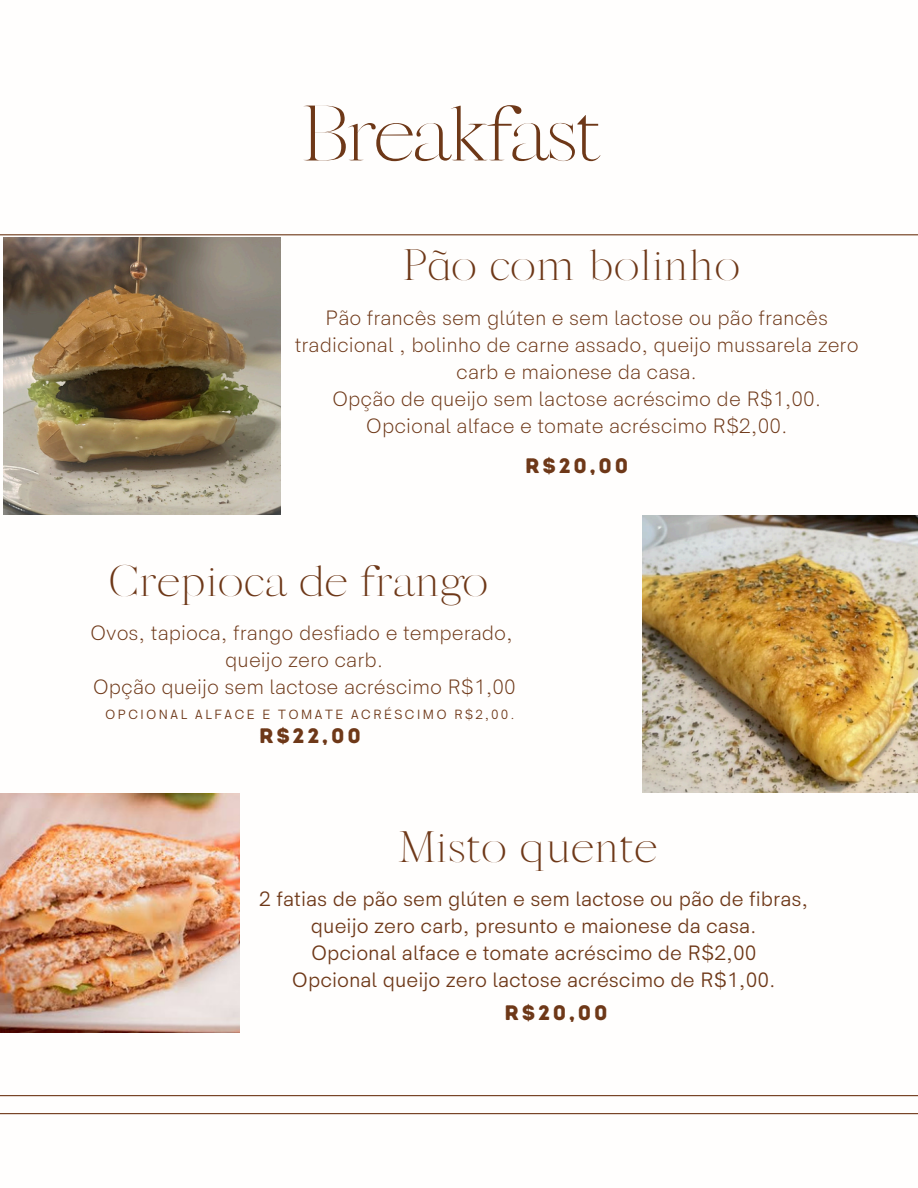
<style>
.page{position:relative;width:918px;height:1188px;background:#fff}
.page>*{position:absolute;margin:0;border:0;box-sizing:border-box;transform-origin:0 0}
.t1{font:300 75px "Sharis";letter-spacing:-.05em;color:#6e3818}
.t2{font:300 42px "Sharis";color:#6e3818}
.t3{font:300 21px/27px "HK Sentiments";color:#6e3818;text-align:center}
.t4{font:21px/27px "HK Sentiments";color:#6e3818;text-align:center}
.t5{font:21px "Intro Rust Base";letter-spacing:.135em;color:#6e3818}
.t6{font:13.5px "HK Sentiments";letter-spacing:.145em;color:#6e3818}
</style>
<div class="page">
<hr style="left:0;top:1095px;width:918px;height:1px;background:#6e3818">
<hr style="left:0;top:234px;width:918px;height:1px;background:#6e3818">
<img style="left:643px;top:516px;width:275px;height:277px">
<img style="left:0;top:793px;width:240px;height:240px">
<img style="left:3px;top:237px;width:277px;height:277px">
<hr style="left:0;top:1113px;width:918px;height:1px;background:#6e3818">
<h1 class="t1" style="left:299px;top:89px;width:303px">Breakfast</h1>
<h2 class="t2" style="left:401px;top:240px;width:341px">Pão com bolinho</h2>
<h4 class="t3" style="left:295px;top:305px;width:565px">Pão francês sem glúten e sem lactose ou pão francês tradicional , bolinho de carne assado, queijo mussarela zero carb e maionese da casa.<br>Opção de queijo sem lactose acréscimo de R$1,00.<br>Opcional alface e tomate acréscimo R$2,00.</h4>
<h4 class="t5" style="left:525px;top:453px;width:105px">R$20,00</h4>
<p class="t2" style="left:108px;top:556px;width:382px">Crepioca de frango</p>
<h3 class="t3" style="left:90px;top:620px;width:427px">Ovos, tapioca, frango desfiado e temperado, queijo zero carb.<br>Opção queijo sem lactose acréscimo R$1,00</h3>
<h3 class="t6" style="left:105px;top:707px;width:411px">OPCIONAL ALFACE E TOMATE ACRÉSCIMO R$2,00.</h3>
<h2 class="t5" style="left:259px;top:723px;width:103px">R$22,00</h2>
<p class="t2" style="left:398px;top:822px;width:261px">Misto quente</p>
<h2 class="t4" style="left:259px;top:886px;width:551px">2 fatias de pão sem glúten e sem lactose ou pão de fibras, queijo zero carb, presunto e maionese da casa.<br>Opcional alface e tomate acréscimo de R$2,00<br>Opcional queijo zero lactose acréscimo de R$1,00.</h2>
<p class="t5" style="left:504px;top:1000px;width:105px">R$20,00</p>
</div>
